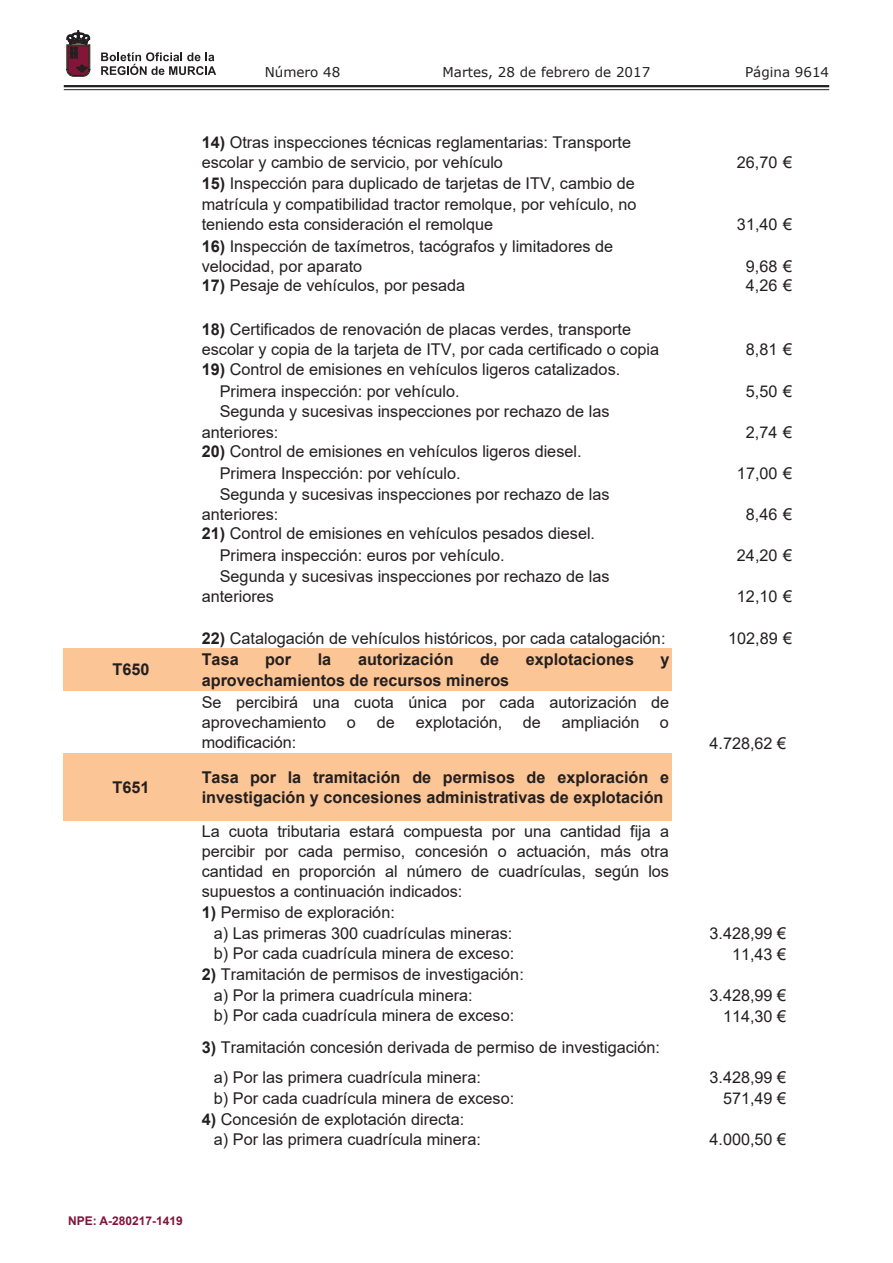
<style>
.page{position:relative;width:893px;height:1263px;background:#fff}
.page>*{position:absolute;margin:0;border:0;box-sizing:border-box;transform-origin:0 0}
.t1{font:16.2px/20.1px "Arial";color:#231f20}
.t2{font:700 16.2px/20.9px "Arial";color:#231f20}
.t3{font:13.5px "Verdana";color:#231f20}
.t4{font:700 12px "Arial";color:#83143a}
.s1{font-weight:700}
</style>
<div class="page">
<hr style="left:64px;top:85px;width:765px;height:2px;background:#231f20">
<hr style="left:64px;top:89px;width:765px;height:1px;background:#231f20">
<svg style="left:101px;top:52px;width:115px;height:23px"></svg>
<svg style="left:67px;top:31px;width:23px;height:45px"></svg>
<div style="left:64px;top:648px;width:608px;height:43px;background:#fcc595"></div>
<div style="left:64px;top:753px;width:608px;height:68px;background:#fcc595"></div>
<p class="t3" style="left:265px;top:62px;width:77px">Número 48</p>
<p class="t3" style="left:443px;top:62px;width:209px">Martes, 28 de febrero de 2017</p>
<p class="t3" style="left:745px;top:62px;width:86px">Página 9614</p>
<p class="t1" style="left:202px;top:132px;width:431px"><span class="s1">14)</span> Otras inspecciones técnicas reglamentarias: Transporte escolar y cambio de servicio, por vehículo</p>
<p class="t1" style="left:202px;top:174px;width:436px;text-align:justify"><span class="s1">15)</span> Inspección para duplicado de tarjetas de ITV, cambio de matrícula y compatibilidad tractor remolque, por vehículo, no teniendo esta consideración el remolque</p>
<p class="t1" style="left:202px;top:236px;width:413px"><span class="s1">16)</span> Inspección de taxímetros, tacógrafos y limitadores de velocidad, por aparato</p>
<p class="t1" style="left:737px;top:153px;width:57px">26,70 €</p>
<p class="t1" style="left:737px;top:215px;width:57px">31,40 €</p>
<p class="t1" style="left:746px;top:256px;width:48px">9,68 €</p>
<p class="t1" style="left:202px;top:276px;width:265px"><span class="s1">17)</span> Pesaje de vehículos, por pesada</p>
<p class="t1" style="left:746px;top:275px;width:48px">4,26 €</p>
<p class="t1" style="left:202px;top:319px;width:459px"><span class="s1">18)</span> Certificados de renovación de placas verdes, transporte escolar y copia de la tarjeta de ITV, por cada certificado o copia</p>
<p class="t1" style="left:746px;top:339px;width:48px">8,81 €</p>
<p class="t1" style="left:220px;top:358px;width:402px;line-height:22.2px;text-indent:-18px"><span class="s1">19)</span> Control de emisiones en vehículos ligeros catalizados.<br>Primera inspección: por vehículo.</p>
<p class="t1" style="left:202px;top:402px;width:409px;text-indent:18px">Segunda y sucesivas inspecciones por rechazo de las anteriores:</p>
<p class="t1" style="left:220px;top:440px;width:363px;line-height:22.2px;text-indent:-18px"><span class="s1">20)</span> Control de emisiones en vehículos ligeros diesel.<br>Primera Inspección: por vehículo.</p>
<p class="t1" style="left:202px;top:484px;width:409px;text-indent:18px">Segunda y sucesivas inspecciones por rechazo de las anteriores:</p>
<p class="t1" style="left:220px;top:522px;width:377px;line-height:22.2px;text-indent:-18px"><span class="s1">21)</span> Control de emisiones en vehículos pesados diesel.<br>Primera inspección: euros por vehículo.</p>
<p class="t1" style="left:202px;top:566px;width:409px;text-indent:18px">Segunda y sucesivas inspecciones por rechazo de las anteriores</p>
<p class="t1" style="left:746px;top:381px;width:48px">5,50 €</p>
<p class="t1" style="left:746px;top:422px;width:48px">2,74 €</p>
<p class="t1" style="left:737px;top:463px;width:57px">17,00 €</p>
<p class="t1" style="left:746px;top:504px;width:48px">8,46 €</p>
<p class="t1" style="left:737px;top:545px;width:57px">24,20 €</p>
<p class="t1" style="left:737px;top:586px;width:57px">12,10 €</p>
<p class="t2" style="left:113px;top:659px;width:38px">T650</p>
<p class="t1" style="left:202px;top:628px;width:465px"><span class="s1">22)</span> Catalogación de vehículos históricos, por cada catalogación:</p>
<p class="t1" style="left:728px;top:628px;width:65px">102,89 €</p>
<p class="t2" style="left:202px;top:649px;width:38px">Tasa</p>
<p class="t2" style="left:265px;top:649px;width:28px">por</p>
<p class="t2" style="left:318px;top:649px;width:15px">la</p>
<p class="t2" style="left:358px;top:649px;width:97px">autorización</p>
<p class="t2" style="left:480px;top:649px;width:20px">de</p>
<p class="t2" style="left:526px;top:649px;width:110px">explotaciones</p>
<p class="t2" style="left:660px;top:649px;width:11px">y</p>
<p class="t2" style="left:202px;top:670px;width:309px">aprovechamientos de recursos mineros</p>
<p class="t1" style="left:202px;top:692px;width:469px">Se percibirá una cuota única por cada autorización de aprovechamiento</p>
<p class="t1" style="left:347px;top:712px;width:11px">o</p>
<p class="t1" style="left:377px;top:712px;width:20px">de</p>
<p class="t1" style="left:416px;top:712px;width:88px">explotación,</p>
<p class="t1" style="left:523px;top:712px;width:20px">de</p>
<p class="t1" style="left:562px;top:712px;width:79px">ampliación</p>
<p class="t1" style="left:660px;top:712px;width:11px">o</p>
<p class="t1" style="left:202px;top:732px;width:96px">modificación:</p>
<p class="t1" style="left:709px;top:733px;width:78px">4.728,62 €</p>
<p class="t2" style="left:113px;top:777px;width:38px">T651</p>
<p class="t2" style="left:202px;top:767px;width:469px">Tasa por la tramitación de permisos de exploración e investigación y concesiones administrativas de explotación</p>
<p class="t1" style="left:202px;top:821px;width:469px;text-align:justify">La cuota tributaria estará compuesta por una cantidad fija a percibir por cada permiso, concesión o actuación, más otra cantidad en proporción al número de cuadrículas, según los supuestos a continuación indicados:</p>
<p class="t1" style="left:214px;top:902px;width:300px;line-height:20.7px;text-indent:-12px"><span class="s1">1)</span> Permiso de exploración:<br>a) Las primeras 300 cuadrículas mineras:</p>
<p class="t1" style="left:709px;top:923px;width:78px">3.428,99 €</p>
<p class="t1" style="left:214px;top:943px;width:302px">b) Por cada cuadrícula minera de exceso:</p>
<p class="t1" style="left:732px;top:944px;width:56px">11,43 €</p>
<p class="t1" style="left:214px;top:964px;width:311px;line-height:20.7px;text-indent:-12px"><span class="s1">2)</span> Tramitación de permisos de investigación: a) Por la primera cuadrícula minera:</p>
<p class="t1" style="left:709px;top:985px;width:78px">3.428,99 €</p>
<p class="t1" style="left:214px;top:1005px;width:302px">b) Por cada cuadrícula minera de exceso:</p>
<p class="t1" style="left:723px;top:1006px;width:65px">114,30 €</p>
<p class="t1" style="left:214px;top:1031px;width:448px;line-height:30.8px;text-indent:-12px"><span class="s1">3)</span> Tramitación concesión derivada de permiso de investigación: a) Por las primera cuadrícula minera:</p>
<p class="t1" style="left:709px;top:1067px;width:78px">3.428,99 €</p>
<p class="t1" style="left:214px;top:1088px;width:302px">b) Por cada cuadrícula minera de exceso:</p>
<p class="t1" style="left:723px;top:1088px;width:65px">571,49 €</p>
<p class="t1" style="left:214px;top:1108px;width:268px;line-height:20.7px;text-indent:-12px"><span class="s1">4)</span> Concesión de explotación directa: a) Por las primera cuadrícula minera:</p>
<p class="t1" style="left:709px;top:1129px;width:78px">4.000,50 €</p>
<p class="t4" style="left:68px;top:1212px;width:116px">NPE: A-280217-1419</p>
</div>
